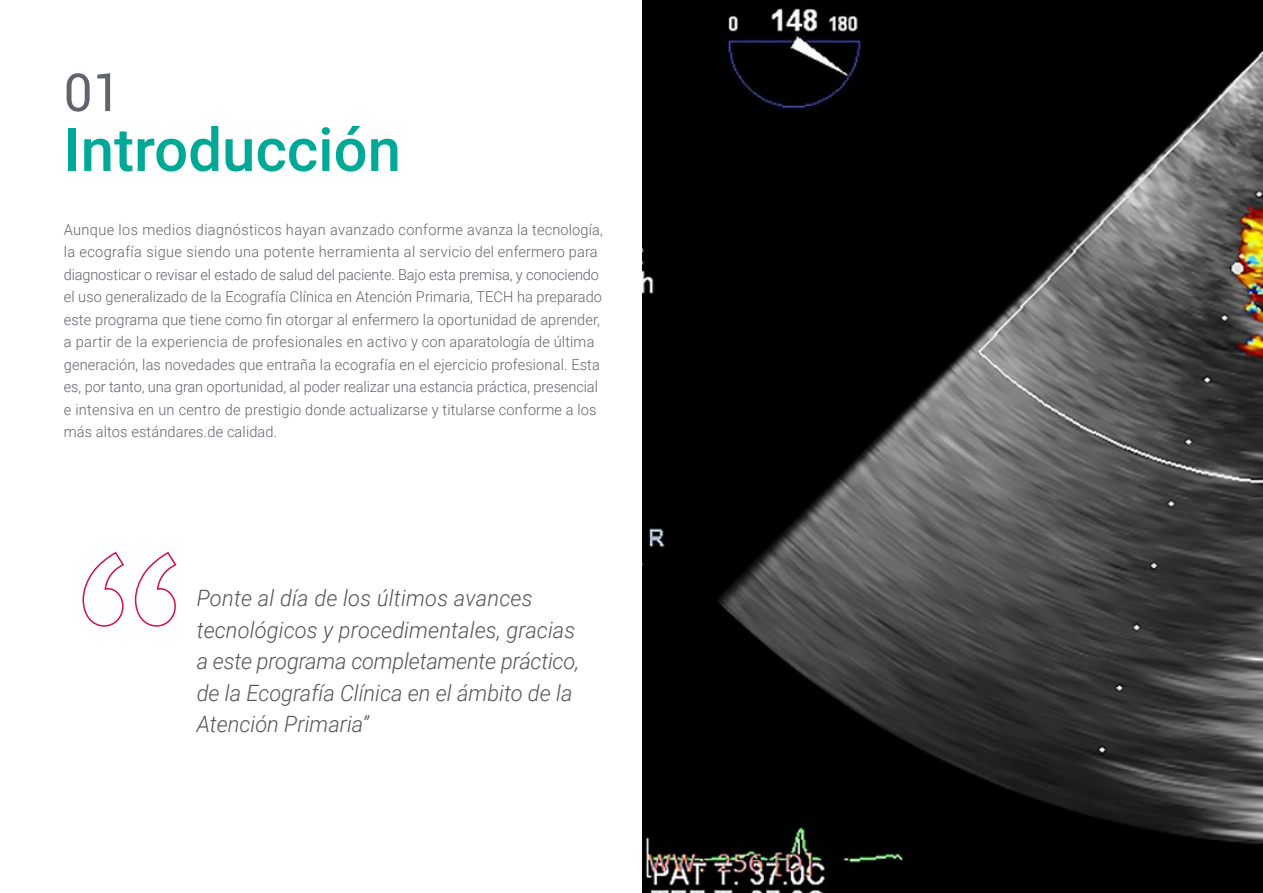
<style>
.page{position:relative;width:1263px;height:893px;background:#fff}
.page>*{position:absolute;margin:0;border:0;box-sizing:border-box;transform-origin:0 0}
.t1{font:500 60px "Roboto";color:#00a996}
.t2{font:52.5px "Roboto";color:#61646a}
.t3{font:italic 300 22.5px/31.5px "Roboto";color:#52555b}
.t4{font:300 15px/22.5px "Roboto";letter-spacing:.01em;color:#61646a}
</style>
<div class="page">
<svg style="left:82px;top:551px;width:95px;height:76px"></svg>
<img style="left:642px;top:0;width:621px;height:893px">
<h2 class="t2" style="left:64px;top:56px;width:59px">01</h2>
<h1 class="t1" style="left:64px;top:108px;width:339px">Introducción</h1>
<p class="t4" style="left:64px;top:217px;width:540px">Aunque los medios diagnósticos hayan avanzado conforme avanza la tecnología, la ecografía sigue siendo una potente herramienta al servicio del enfermero para diagnosticar o revisar el estado de salud del paciente. Bajo esta premisa, y conociendo el uso generalizado de la Ecografía Clínica en Atención Primaria, TECH ha preparado este programa que tiene como fin otorgar al enfermero la oportunidad de aprender, a partir de la experiencia de profesionales en activo y con aparatología de última generación, las novedades que entraña la ecografía en el ejercicio profesional. Esta es, por tanto, una gran oportunidad, al poder realizar una estancia práctica, presencial e intensiva en un centro de prestigio donde actualizarse y titularse conforme a los más altos estándares.de calidad.</p>
<h3 class="t3" style="left:197px;top:582px;width:384px">Ponte al día de los últimos avances tecnológicos y procedimentales, gracias a este programa completamente práctico, de la Ecografía Clínica en el ámbito de la Atención Primaria”</h3>
</div>
